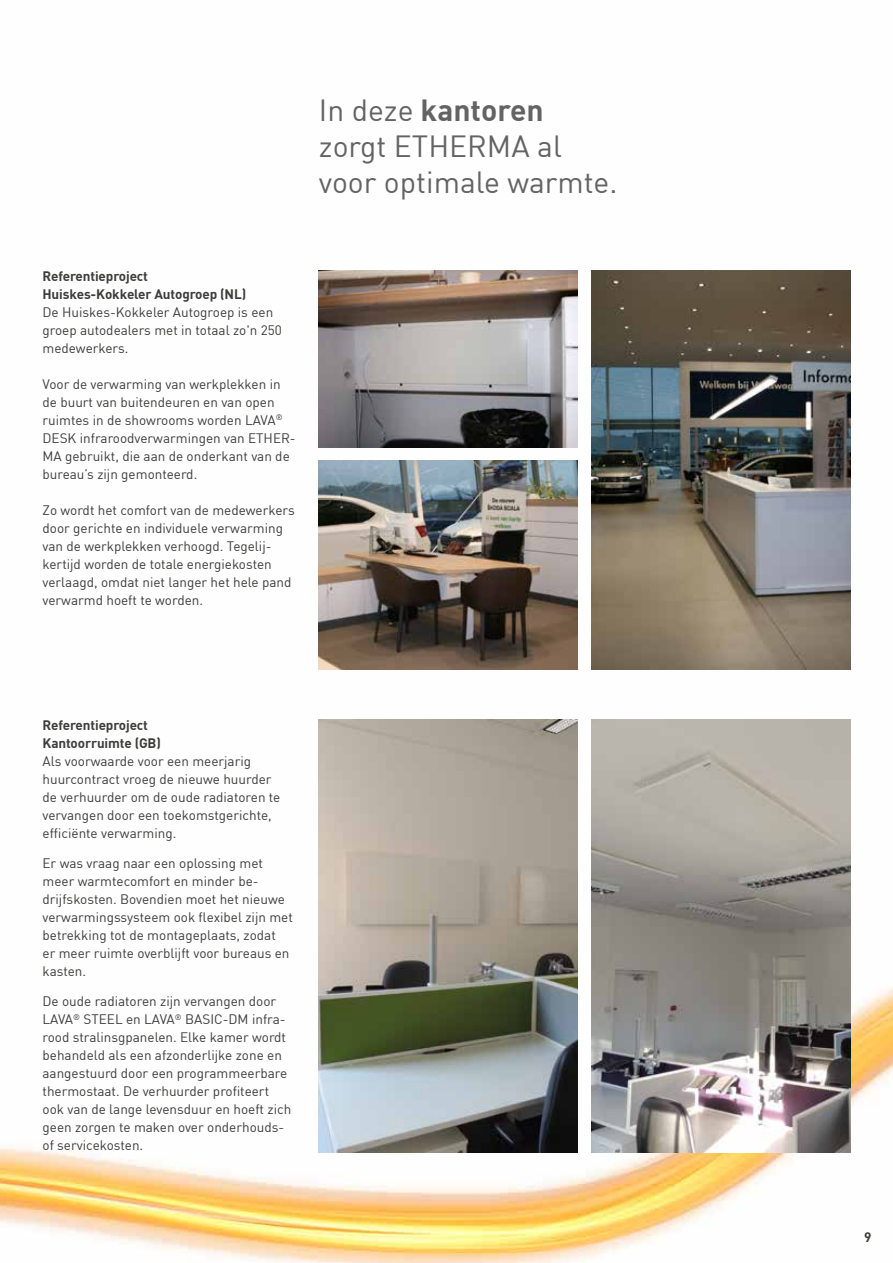
<style>
.page{position:relative;width:893px;height:1263px;background:#fff}
.page>*{position:absolute;margin:0;border:0;box-sizing:border-box;transform-origin:0 0}
.t1{font:30px/36px "DIN";color:#646363}
.t2{font:13.5px/18px "DIN";color:#3c3c3b}
.t3{font:700 13.5px/18px "DIN";letter-spacing:-.01em;color:#3c3c3b}
.s1{font-weight:700}
</style>
<div class="page">
<img style="left:0;top:270px;width:893px;height:993px">
<img style="left:591px;top:270px;width:259px;height:400px">
<img style="left:591px;top:720px;width:259px;height:432px">
<img style="left:319px;top:720px;width:259px;height:432px">
<img style="left:319px;top:461px;width:259px;height:209px">
<img style="left:319px;top:270px;width:259px;height:177px">
<h1 class="t1" style="left:319px;top:92px;width:300px">In deze <span class="s1">kantoren </span>zorgt ETHERMA al voor optimale warmte.</h1>
<p class="t3" style="left:43px;top:266px;width:205px">Referentieproject<br>Huiskes-Kokkeler Autogroep (NL)</p>
<p class="t2" style="left:43px;top:302px;width:241px">De Huiskes-Kokkeler Autogroep is een groep autodealers met in totaal zo'n 250 medewerkers.</p>
<p class="t2" style="left:43px;top:374px;width:255px">Voor de verwarming van werkplekken in de buurt van buitendeuren en van open ruimtes in de showrooms worden LAVA<sup>® </sup>DESK infraroodverwarmingen van ETHER-MA gebruikt, die aan de onderkant van de bureau’s zijn gemonteerd.</p>
<p class="t2" style="left:43px;top:500px;width:254px">Zo wordt het comfort van de medewerkers door gerichte en individuele verwarming van de werkplekken verhoogd. Tegelij&shy;kertijd worden de totale energiekosten verlaagd, omdat niet langer het hele pand verwarmd hoeft te worden.</p>
<p class="t3" style="left:43px;top:716px;width:120px">Referentieproject<br>Kantoorruimte (GB)</p>
<p class="t2" style="left:43px;top:752px;width:239px">Als voorwaarde voor een meerjarig huurcontract vroeg de nieuwe huurder de verhuurder om de oude radiatoren te vervangen door een toekomstgerichte, efficiënte verwarming.</p>
<p class="t2" style="left:43px;top:854px;width:252px">Er was vraag naar een oplossing met meer warmtecomfort en minder be&shy;drijfskosten. Bovendien moet het nieuwe verwarmingssysteem ook flexibel zijn met betrekking tot de montageplaats, zodat<br>er meer ruimte overblijft voor bureaus en kasten.</p>
<p class="t2" style="left:43px;top:992px;width:250px">De oude radiatoren zijn vervangen door LAVA<sup>®</sup> STEEL en LAVA<sup>®</sup> BASIC-DM infra&shy;rood stralinsgpanelen. Elke kamer wordt behandeld als een afzonderlijke zone en aangestuurd door een programmeerbare thermostaat. De verhuurder profiteert ook van de lange levensduur en hoeft zich geen zorgen te maken over onderhouds&shy;of servicekosten.</p>
<p class="t3" style="left:864px;top:1227px;width:9px">9</p>
</div>
